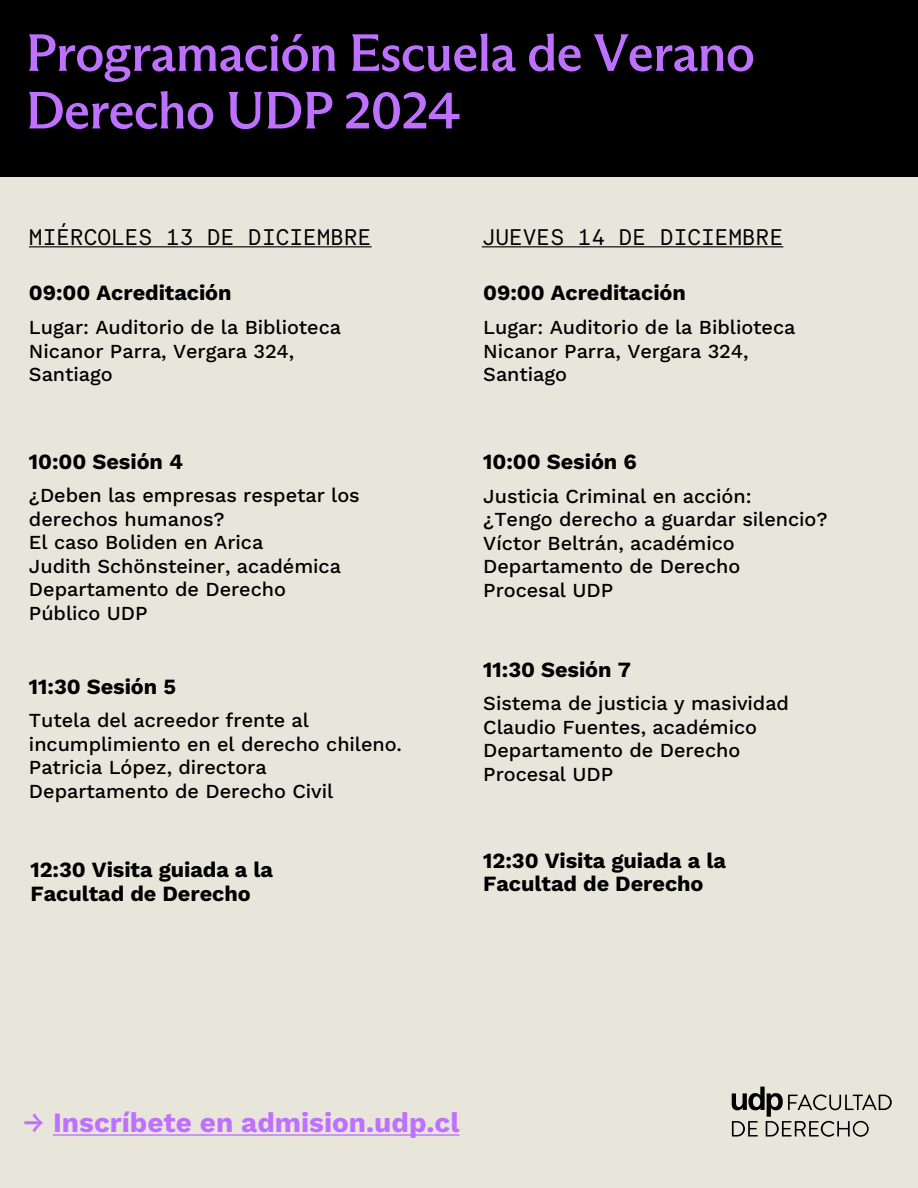
<style>
.page{position:relative;width:918px;height:1188px;background:#fff}
.page>*{position:absolute;margin:0;border:0;box-sizing:border-box;transform-origin:0 0}
.t1{font:52.5px/57.6px "ABC Arizona Flare Variable Unlicensed Trial";letter-spacing:-.02em;color:#be71ff}
.t2{font:27.9px "Work Sans";color:#be71ff}
.t3{font:22.65px "Necto Mono";letter-spacing:-.005em;color:#000}
.t4{font:21.75px/23.7px "Work Sans";letter-spacing:-.005em;color:#000}
.t5{font:19.8px/23.5px "Work Sans";letter-spacing:-.005em;color:#000}
</style>
<div class="page">
<div style="left:0;top:0;width:918px;height:178px;background:#000"></div>
<div style="left:0;top:178px;width:918px;height:1010px;background:#e8e6da"></div>
<hr style="left:29px;top:246px;width:343px;height:1px;background:#000">
<hr style="left:482px;top:246px;width:301px;height:1px;background:#000">
<hr style="left:53px;top:1134px;width:407px;height:2px;background:#be71ff">
<svg style="left:732px;top:1087px;width:160px;height:50px"></svg>
<h1 class="t1" style="left:26px;top:24px;width:731px">Programación Escuela de Verano<br>Derecho UDP 2024</h1>
<p class="t3" style="left:29px;top:221px;width:344px">MIÉRCOLES 13 DE DICIEMBRE</p>
<p class="t4" style="left:29px;top:279px;width:204px">09:00 Acreditación</p>
<p class="t5" style="left:29px;top:315px;width:314px">Lugar: Auditorio de la Biblioteca<br>Nicanor Parra, Vergara 324,<br>Santiago</p>
<p class="t4" style="left:29px;top:449px;width:156px">10:00 Sesión 4</p>
<p class="t5" style="left:29px;top:483px;width:332px">¿Deben las empresas respetar los derechos humanos?<br>El caso Boliden en Arica<br>Judith Schönsteiner, académica<br>Departamento de Derecho<br>Público UDP</p>
<p class="t4" style="left:29px;top:674px;width:149px">11:30 Sesión 5</p>
<p class="t5" style="left:29px;top:708px;width:375px">Tutela del acreedor frente al incumplimiento en el derecho chileno.<br>Patricia López, directora<br>Departamento de Derecho Civil</p>
<p class="t4" style="left:30px;top:857px;width:244px">12:30 Visita guiada a la<br>Facultad de Derecho</p>
<p class="t3" style="left:482px;top:221px;width:303px">JUEVES 14 DE DICIEMBRE</p>
<p class="t4" style="left:483px;top:279px;width:204px">09:00 Acreditación</p>
<p class="t5" style="left:483px;top:315px;width:314px">Lugar: Auditorio de la Biblioteca<br>Nicanor Parra, Vergara 324,<br>Santiago</p>
<p class="t4" style="left:483px;top:449px;width:155px">10:00 Sesión 6</p>
<p class="t5" style="left:483px;top:483px;width:346px">Justicia Criminal en acción:<br>¿Tengo derecho a guardar silencio?<br>Víctor Beltrán, académico<br>Departamento de Derecho<br>Procesal UDP</p>
<p class="t4" style="left:483px;top:657px;width:149px">11:30 Sesión 7</p>
<p class="t5" style="left:483px;top:691px;width:307px">Sistema de justicia y masividad<br>Claudio Fuentes, académico<br>Departamento de Derecho<br>Procesal UDP</p>
<p class="t4" style="left:483px;top:848px;width:244px">12:30 Visita guiada a la<br>Facultad de Derecho</p>
<h2 class="t2" style="left:23px;top:1102px;width:438px">→ Inscríbete en admision.udp.cl</h2>
</div>
